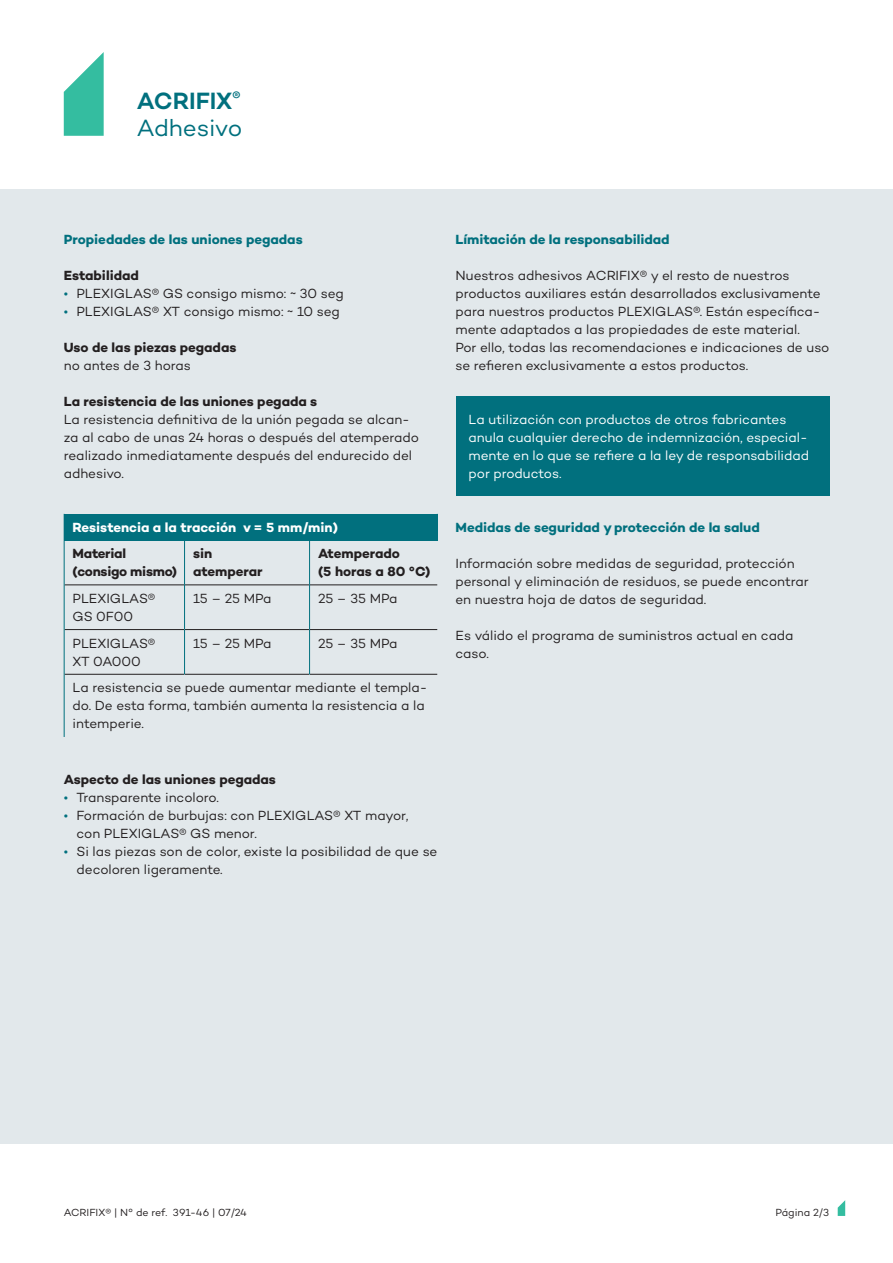
<style>
.page{position:relative;width:893px;height:1263px;background:#fff}
.page>*{position:absolute;margin:0;border:0;box-sizing:border-box;transform-origin:0 0}
.t1{font:24px/27px "Campton";letter-spacing:-.01em;color:#01707e}
.Fließtext{font:13.5px/18px "Campton";letter-spacing:-.005em;color:#231f20}
.Fließtext_Tabellen{font:13.5px/18px "Campton";letter-spacing:-.005em;color:#231f20}
.Info-Box{font:13.5px/18px "Campton";letter-spacing:-.005em;color:#fff}
.Fließtext-2{font:700 13.5px/18px "Campton";letter-spacing:-.01em;color:#231f20}
.Fließtext-3{font:700 13.5px "Campton";letter-spacing:-.005em;color:#01707e}
.Headline_4___Fließtext{font:700 13.5px "Campton";letter-spacing:-.005em;color:#231f20}
.Fließtext-4{font:700 13.5px "Campton";letter-spacing:-.005em;color:#fff}
.Headline_4___Fließtext-2{font:700 13.5px "Campton";letter-spacing:-.005em;color:#01707e}
.t2{font:10.5px "Campton";color:#231f20}
.s1{font-weight:600}
.s2{color:#01707e}
.s3{font-weight:400}
.s4{font-weight:700}
</style>
<div class="page">
<div style="left:0;top:190px;width:893px;height:954px;background:#e2e8eb"></div>
<svg style="left:838px;top:1200px;width:7px;height:16px"></svg>
<svg style="left:64px;top:52px;width:40px;height:84px"></svg>
<div style="left:64px;top:514px;width:373px;height:26px;background:#01707e"></div>
<hr style="left:65px;top:585px;width:119px;height:1px;background:#231f20">
<hr style="left:185px;top:585px;width:124px;height:1px;background:#231f20">
<hr style="left:310px;top:585px;width:127px;height:1px;background:#231f20">
<hr style="left:185px;top:629px;width:124px;height:1px;background:#231f20">
<hr style="left:310px;top:629px;width:127px;height:1px;background:#231f20">
<hr style="left:65px;top:629px;width:119px;height:1px;background:#231f20">
<hr style="left:185px;top:674px;width:124px;height:1px;background:#231f20">
<hr style="left:310px;top:674px;width:127px;height:1px;background:#231f20">
<hr style="left:65px;top:674px;width:119px;height:1px;background:#231f20">
<svg style="left:437px;top:514px;width:1px;height:26px"></svg>
<hr style="left:64px;top:540px;width:1px;height:45px;background:#01707e">
<hr style="left:184px;top:540px;width:1px;height:45px;background:#01707e">
<hr style="left:309px;top:540px;width:1px;height:45px;background:#01707e">
<hr style="left:64px;top:585px;width:1px;height:44px;background:#01707e">
<hr style="left:184px;top:585px;width:1px;height:44px;background:#01707e">
<hr style="left:309px;top:585px;width:1px;height:44px;background:#01707e">
<hr style="left:64px;top:629px;width:1px;height:45px;background:#01707e">
<hr style="left:184px;top:629px;width:1px;height:45px;background:#01707e">
<hr style="left:309px;top:629px;width:1px;height:45px;background:#01707e">
<hr style="left:64px;top:674px;width:1px;height:63px;background:#01707e">
<div style="left:456px;top:397px;width:373px;height:99px;background:#01707e"></div>
<h1 class="t1" style="left:137px;top:87px;width:107px"><span class="s1">ACRIFIX</span><sup>®<br></sup>Adhesivo</h1>
<p class="Headline_4___Fließtext-2" style="left:64px;top:231px;width:240px">Propiedades de las uniones pegadas</p>
<p class="Headline_4___Fließtext" style="left:64px;top:267px;width:77px">Estabilidad</p>
<p class="Fließtext" style="left:64px;top:284px;width:282px"><span class="s2">•</span> PLEXIGLAS® GS consigo mismo: ~ 30 seg</p>
<p class="Fließtext" style="left:64px;top:302px;width:278px"><span class="s2">•</span> PLEXIGLAS® XT consigo mismo: ~ 10 seg</p>
<p class="Fließtext-2" style="left:64px;top:338px;width:174px">Uso de las piezas pegadas <span class="s3">no antes de 3 horas</span></p>
<p class="Fließtext" style="left:64px;top:392px;width:357px"><span class="s4">La resistencia de las uniones pegada s<br></span>La resistencia definitiva de la unión pegada se alcan&shy;za al cabo de unas 24 horas o después del atemperado realizado inmediatamente después del endurecido del adhesivo.</p>
<p class="Fließtext-4" style="left:73px;top:519px;width:267px">Resistencia a la tracción v = 5 mm/min)</p>
<p class="Fließtext-2" style="left:73px;top:544px;width:106px">Material (consigo mismo)</p>
<p class="Fließtext-2" style="left:193px;top:544px;width:71px">sin atemperar</p>
<p class="Fließtext-2" style="left:318px;top:544px;width:114px">Atemperado<br>(5 horas a 80 °C)</p>
<p class="Fließtext_Tabellen" style="left:73px;top:589px;width:84px">PLEXIGLAS®<br>GS 0F00</p>
<p class="Fließtext_Tabellen" style="left:193px;top:589px;width:80px">15 – 25 MPa</p>
<p class="Fließtext_Tabellen" style="left:318px;top:589px;width:81px">25 – 35 MPa</p>
<p class="Fließtext_Tabellen" style="left:73px;top:634px;width:84px">PLEXIGLAS®<br>XT 0A000</p>
<p class="Fließtext_Tabellen" style="left:193px;top:634px;width:80px">15 – 25 MPa</p>
<p class="Fließtext_Tabellen" style="left:318px;top:634px;width:81px">25 – 35 MPa</p>
<p class="Fließtext_Tabellen" style="left:73px;top:678px;width:356px">La resistencia se puede aumentar mediante el templa&shy;do. De esta forma, también aumenta la resistencia a la intemperie.</p>
<p class="Headline_4___Fließtext" style="left:64px;top:771px;width:214px">Aspecto de las uniones pegadas</p>
<p class="Fließtext" style="left:64px;top:788px;width:157px"><span class="s2">•</span> Transparente incoloro.</p>
<p class="Fließtext" style="left:77px;top:806px;width:333px;text-indent:-13px"><span class="s2">•</span> Formación de burbujas: con PLEXIGLAS® XT mayor, con PLEXIGLAS® GS menor.</p>
<p class="Fließtext" style="left:77px;top:842px;width:362px;text-indent:-13px"><span class="s2">•</span> Si las piezas son de color, existe la posibilidad de que se decoloren ligeramente.</p>
<p class="Fließtext-3" style="left:455px;top:231px;width:216px">Límitación de la responsabilidad</p>
<p class="Fließtext" style="left:455px;top:266px;width:375px">Nuestros adhesivos ACRIFIX® y el resto de nuestros productos auxiliares están desarrollados exclusivamente para nuestros productos PLEXIGLAS®. Están específica&shy;mente adaptados a las propiedades de este material.<br>Por ello, todas las recomendaciones e indicaciones de uso se refieren exclusivamente a estos productos.</p>
<p class="Info-Box" style="left:469px;top:410px;width:342px">La utilización con productos de otros fabricantes anula cualquier derecho de indemnización, especial&shy;mente en lo que se refiere a la ley de responsabilidad por productos.</p>
<p class="Fließtext-3" style="left:455px;top:519px;width:306px">Medidas de seguridad y protección de la salud</p>
<p class="Fließtext" style="left:455px;top:554px;width:355px">Información sobre medidas de seguridad, protección personal y eliminación de residuos, se puede encontrar en nuestra hoja de datos de seguridad.</p>
<p class="Fließtext" style="left:455px;top:626px;width:340px">Es válido el programa de suministros actual en cada caso.</p>
<p class="t2" style="left:64px;top:1206px;width:185px">ACRIFIX® | N° de ref. 391-46 | 07/24</p>
<p class="t2" style="left:775px;top:1206px;width:55px">Página 2/3</p>
</div>
